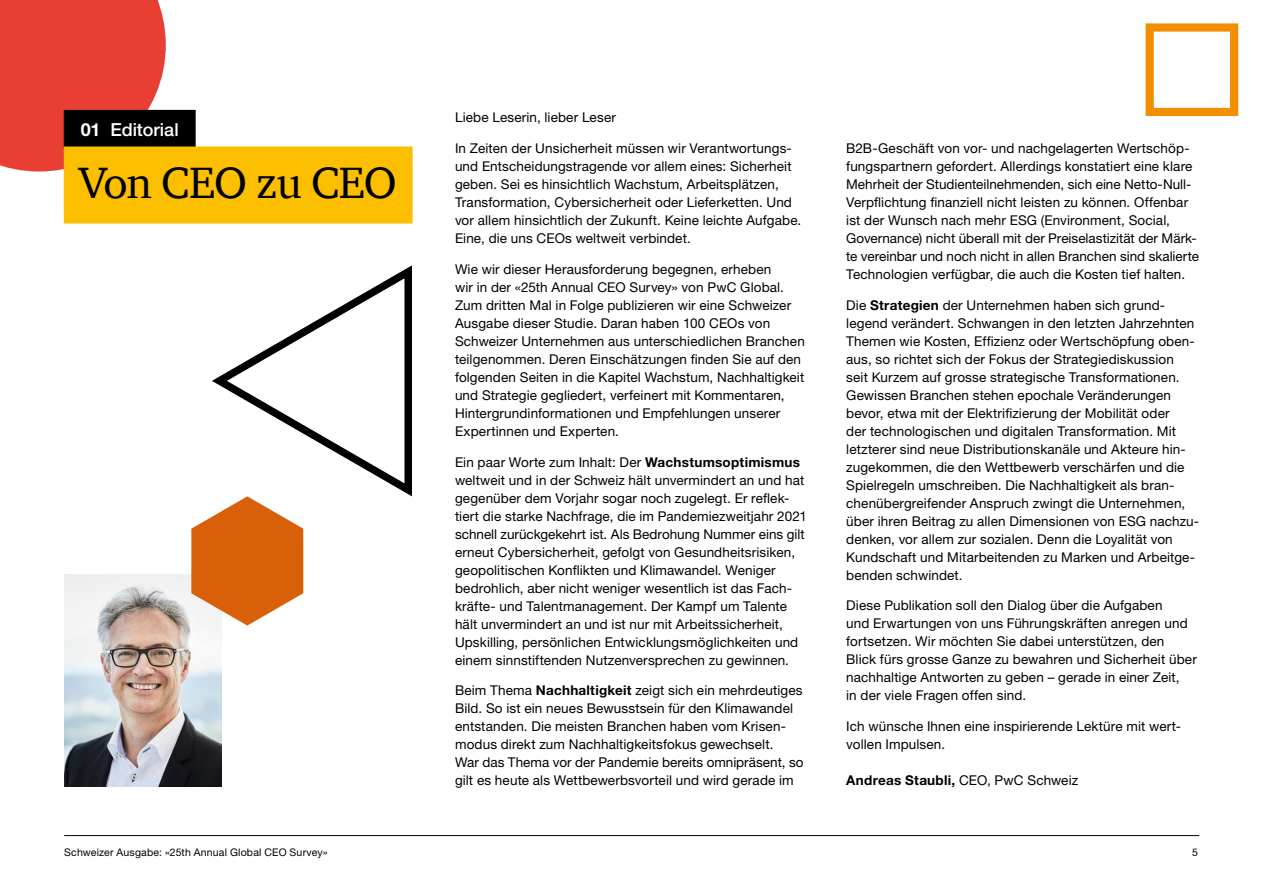
<style>
.page{position:relative;width:1263px;height:893px;background:#fff}
.page>*{position:absolute;margin:0;border:0;box-sizing:border-box;transform-origin:0 0}
.t1{font:45px "ITC Charter Com";letter-spacing:-.02em;color:#000}
.t2{font:500 18px "Helvetica Neue LT Std";color:#fff}
.t3{font:13.5px/18px "Helvetica Neue LT Std";letter-spacing:.01em;color:#000}
.t4{font:700 13.5px "Helvetica Neue LT Std";letter-spacing:.02em;color:#000}
.t5{font:10.5px "Helvetica Neue LT Std";letter-spacing:.02em;color:#000}
.s1{font-weight:700}
.s2{font-weight:400}
</style>
<div class="page">
<div style="left:1145px;top:23px;width:93px;height:93px;border:8px solid #f28e00"></div>
<svg style="left:212px;top:265px;width:200px;height:232px"></svg>
<div style="left:0;top:0;width:166px;height:172px;background:#e83e33"></div>
<img style="left:64px;top:574px;width:158px;height:212px">
<div style="left:64px;top:110px;width:132px;height:39px;background:#000"></div>
<div style="left:64px;top:147px;width:349px;height:76px;background:#fcbf00"></div>
<svg style="left:191px;top:496px;width:112px;height:130px"></svg>
<hr style="left:64px;top:835px;width:1135px;height:1px;background:#000">
<h2 class="t2" style="left:81px;top:119px;width:99px"><span class="s1">01</span> Editorial</h2>
<h1 class="t1" style="left:79px;top:155px;width:319px">Von CEO zu CEO</h1>
<p class="t3" style="left:455px;top:108px;width:162px">Liebe Leserin, lieber Leser</p>
<p class="t3" style="left:455px;top:139px;width:348px">In Zeiten der Unsicherheit müssen wir Verantwortungs&shy;und Entscheidungstragende vor allem eines: Sicherheit geben. Sei es hinsichtlich Wachstum, Arbeitsplätzen, Transformation, Cybersicherheit oder Lieferketten. Und vor allem hinsichtlich der Zukunft. Keine leichte Aufgabe.<br>Eine, die uns CEOs weltweit verbindet.</p>
<p class="t3" style="left:455px;top:260px;width:351px">Wie wir dieser Herausforderung begegnen, erheben<br>wir in der «25th Annual CEO Survey» von PwC Global.<br>Zum dritten Mal in Folge publizieren wir eine Schweizer Ausgabe dieser Studie. Daran haben 100 CEOs von Schweizer Unternehmen aus unterschiedlichen Branchen teilgenommen. Deren Einschätzungen finden Sie auf den folgenden Seiten in die Kapitel Wachstum, Nachhaltigkeit und Strategie gegliedert, verfeinert mit Kommentaren, Hintergrundinformationen und Empfehlungen unserer Expertinnen und Experten.</p>
<p class="t3" style="left:455px;top:453px;width:353px">Ein paar Worte zum Inhalt: Der <span class="s1">Wachstumsoptimismus </span>weltweit und in der Schweiz hält unvermindert an und hat gegenüber dem Vorjahr sogar noch zugelegt. Er reflek&shy;tiert die starke Nachfrage, die im Pandemiezweitjahr 2021 schnell zurückgekehrt ist. Als Bedrohung Nummer eins gilt erneut Cybersicherheit, gefolgt von Gesundheitsrisiken, geopolitischen Konflikten und Klimawandel. Weniger bedrohlich, aber nicht weniger wesentlich ist das Fach&shy;kräfte- und Talentmanagement. Der Kampf um Talente hält unvermindert an und ist nur mit Arbeitssicherheit, Upskilling, persönlichen Entwicklungsmöglichkeiten und einem sinnstiftenden Nutzenversprechen zu gewinnen.</p>
<p class="t3" style="left:455px;top:681px;width:350px">Beim Thema <span class="s1">Nachhaltigkeit</span> zeigt sich ein mehrdeutiges Bild. So ist ein neues Bewusstsein für den Klimawandel entstanden. Die meisten Branchen haben vom Krisen&shy;modus direkt zum Nachhaltigkeitsfokus gewechselt.<br>War das Thema vor der Pandemie bereits omnipräsent, so gilt es heute als Wettbewerbsvorteil und wird gerade im</p>
<p class="t3" style="left:846px;top:139px;width:354px">B2B-Geschäft von vor- und nachgelagerten Wertschöp&shy;fungspartnern gefordert. Allerdings konstatiert eine klare Mehrheit der Studienteilnehmenden, sich eine Netto-Null-Verpflichtung finanziell nicht leisten zu können. Offenbar ist der Wunsch nach mehr ESG (Environment, Social, Governance) nicht überall mit der Preiselastizität der Märk&shy;te vereinbar und noch nicht in allen Branchen sind skalierte Technologien verfügbar, die auch die Kosten tief halten.</p>
<p class="t3" style="left:846px;top:296px;width:354px">Die <span class="s1">Strategien</span> der Unternehmen haben sich grund&shy;legend verändert. Schwangen in den letzten Jahrzehnten Themen wie Kosten, Effizienz oder Wertschöpfung oben&shy;aus, so richtet sich der Fokus der Strategiediskussion<br>seit Kurzem auf grosse strategische Transformationen.<br>Gewissen Branchen stehen epochale Veränderungen bevor, etwa mit der Elektrifizierung der Mobilität oder<br>der technologischen und digitalen Transformation. Mit letzterer sind neue Distributionskanäle und Akteure hin&shy;zugekommen, die den Wettbewerb verschärfen und die Spielregeln umschreiben. Die Nachhaltigkeit als bran&shy;chenübergreifender Anspruch zwingt die Unternehmen, über ihren Beitrag zu allen Dimensionen von ESG nachzu&shy;denken, vor allem zur sozialen. Denn die Loyalität von Kundschaft und Mitarbeitenden zu Marken und Arbeitge&shy;benden schwindet.</p>
<p class="t3" style="left:846px;top:596px;width:352px">Diese Publikation soll den Dialog über die Aufgaben<br>und Erwartungen von uns Führungskräften anregen und fortsetzen. Wir möchten Sie dabei unterstützen, den Blick fürs grosse Ganze zu bewahren und Sicherheit über nachhaltige Antworten zu geben – gerade in einer Zeit,<br>in der viele Fragen offen sind.</p>
<p class="t3" style="left:846px;top:717px;width:336px">Ich wünsche Ihnen eine inspirierende Lektüre mit wert&shy;vollen Impulsen.</p>
<p class="t4" style="left:846px;top:772px;width:233px">Andreas Staubli, <span class="s2">CEO, PwC Schweiz</span></p>
<p class="t5" style="left:64px;top:846px;width:265px">Schweizer Ausgabe: «25th Annual Global CEO Survey»</p>
<p class="t5" style="left:1192px;top:846px;width:7px">5</p>
</div>
